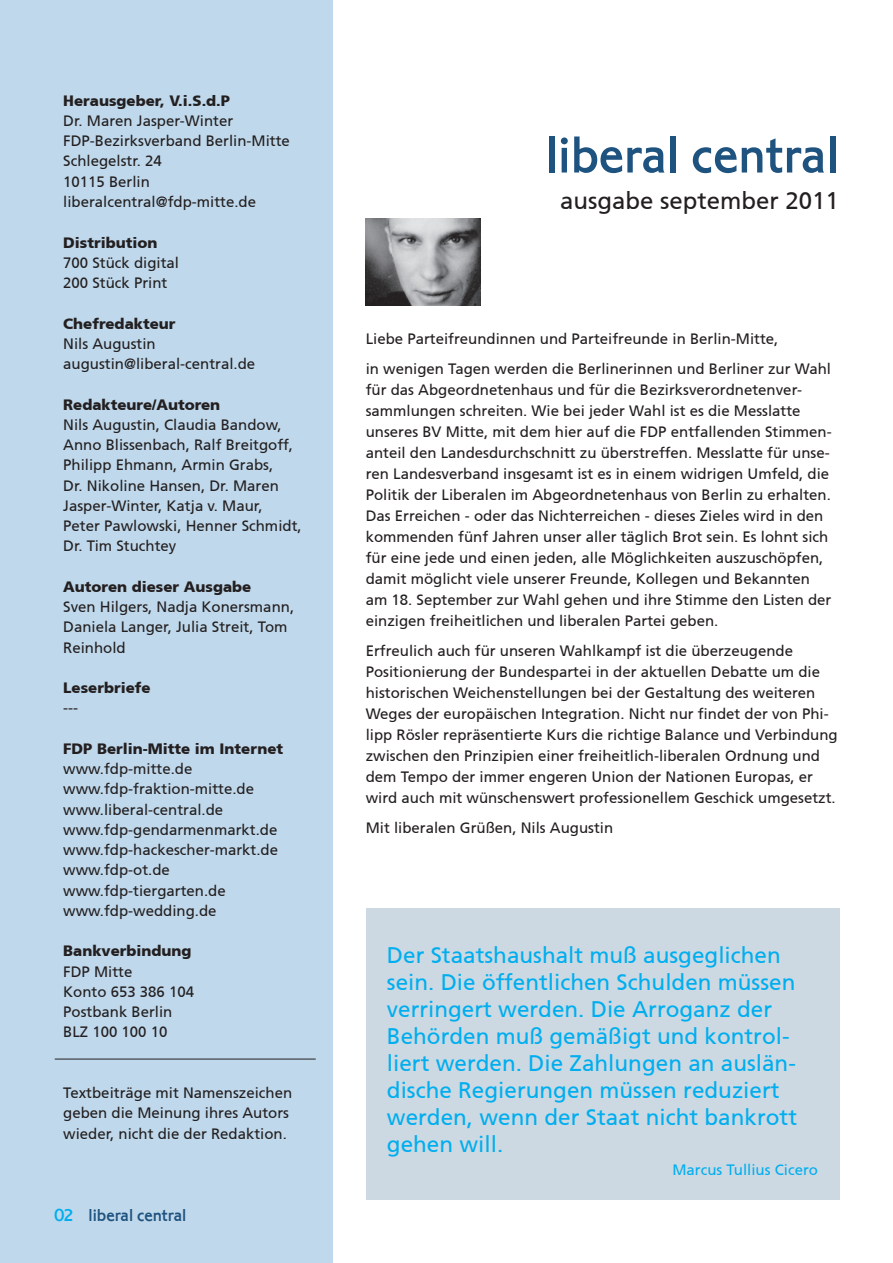
<style>
.page{position:relative;width:893px;height:1263px;background:#fff}
.page>*{position:absolute;margin:0;border:0;box-sizing:border-box;transform-origin:0 0}
.t1{font:54px "Corinthian Medium Plain";color:#1e527f}
.t2{font:24px "Frutiger CE";color:#231f20}
.t3{font:22.5px/27px "Frutiger CE";color:#00aeef}
.t4{font:18px "Corinthian Medium Plain";color:#1e527f}
.t5{font:15px/20.2px "Frutiger CE";color:#231f20}
.t6{font:900 15px "Frutiger CE";color:#231f20}
.t7{font:15px "Frutiger CE";color:#00aeef}
.s1{color:#00aeef}
</style>
<div class="page">
<div style="left:0;top:0;width:333px;height:1263px;background:#bfd8eb"></div>
<img style="left:366px;top:218px;width:114px;height:88px">
<div style="left:366px;top:908px;width:473px;height:291px;background:#cdd9e2"></div>
<hr style="left:55px;top:1059px;width:261px;height:1px;background:#231f20">
<p class="t6" style="left:63px;top:92px;width:168px">Herausgeber, V.i.S.d.P</p>
<p class="t5" style="left:63px;top:111px;width:228px">Dr. Maren Jasper-Winter<br>FDP-Bezirksverband Berlin-Mitte<br>Schlegelstr. 24<br>10115 Berlin liberalcentral@fdp-mitte.de</p>
<p class="t6" style="left:63px;top:233px;width:96px">Distribution</p>
<p class="t5" style="left:63px;top:252px;width:117px">700 Stück digital<br>200 Stück Print</p>
<p class="t6" style="left:63px;top:314px;width:114px">Chefredakteur</p>
<p class="t5" style="left:63px;top:333px;width:194px">Nils Augustin augustin@liberal-central.de</p>
<p class="t6" style="left:63px;top:395px;width:158px">Redakteure/Autoren</p>
<p class="t5" style="left:63px;top:414px;width:240px">Nils Augustin, Claudia Bandow,<br>Anno Blissenbach, Ralf Breitgoff,<br>Philipp Ehmann, Armin Grabs,<br>Dr. Nikoline Hansen, Dr. Maren<br>Jasper-Winter, Katja v. Maur,<br>Peter Pawlowski, Henner Schmidt,<br>Dr. Tim Stuchtey</p>
<p class="t6" style="left:63px;top:578px;width:190px">Autoren dieser Ausgabe</p>
<p class="t5" style="left:63px;top:597px;width:232px">Sven Hilgers, Nadja Konersmann,<br>Daniela Langer, Julia Streit, Tom<br>Reinhold</p>
<p class="t6" style="left:63px;top:679px;width:89px">Leserbriefe</p>
<p class="t5" style="left:63px;top:698px;width:16px">---</p>
<p class="t6" style="left:63px;top:740px;width:221px">FDP Berlin-Mitte im Internet</p>
<p class="t5" style="left:63px;top:759px;width:216px">www.fdp-mitte.de www.fdp-fraktion-mitte.de www.liberal-central.de www.fdp-gendarmenmarkt.de www.fdp-hackescher-markt.de www.fdp-ot.de www.fdp-tiergarten.de www.fdp-wedding.de</p>
<p class="t6" style="left:63px;top:942px;width:130px">Bankverbindung</p>
<p class="t5" style="left:63px;top:961px;width:132px">FDP Mitte<br>Konto 653 386 104<br>Postbank Berlin<br>BLZ 100 100 10</p>
<p class="t5" style="left:63px;top:1083px;width:230px">Textbeiträge mit Namenszeichen geben die Meinung ihres Autors wieder, nicht die der Redaktion.</p>
<p class="t4" style="left:54px;top:1204px;width:134px"><span class="s1">02</span> liberal central</p>
<h1 class="t1" style="left:545px;top:123px;width:295px">liberal central</h1>
<h2 class="t2" style="left:560px;top:186px;width:280px">ausgabe september 2011</h2>
<p class="t5" style="left:366px;top:323px;width:467px;line-height:30px">Liebe Parteifreundinnen und Parteifreunde in Berlin-Mitte,<br>in wenigen Tagen werden die Berlinerinnen und Berliner zur Wahl</p>
<p class="t5" style="left:366px;top:379px;width:467px;line-height:21px">für das Abgeordnetenhaus und für die Bezirksverordnetenver&shy;sammlungen schreiten. Wie bei jeder Wahl ist es die Messlatte unseres BV Mitte, mit dem hier auf die FDP entfallenden Stimmen&shy;anteil den Landesdurchschnitt zu überstreffen. Messlatte für unse&shy;ren Landesverband insgesamt ist es in einem widrigen Umfeld, die Politik der Liberalen im Abgeordnetenhaus von Berlin zu erhalten.<br>Das Erreichen - oder das Nichterreichen - dieses Zieles wird in den kommenden fünf Jahren unser aller täglich Brot sein. Es lohnt sich für eine jede und einen jeden, alle Möglichkeiten auszuschöpfen, damit möglicht viele unserer Freunde, Kollegen und Bekannten am 18. September zur Wahl gehen und ihre Stimme den Listen der einzigen freiheitlichen und liberalen Partei geben.</p>
<p class="t5" style="left:366px;top:640px;width:474px;line-height:21px">Erfreulich auch für unseren Wahlkampf ist die überzeugende Positionierung der Bundespartei in der aktuellen Debatte um die historischen Weichenstellungen bei der Gestaltung des weiteren Weges der europäischen Integration. Nicht nur findet der von Phi&shy;lipp Rösler repräsentierte Kurs die richtige Balance und Verbindung zwischen den Prinzipien einer freiheitlich-liberalen Ordnung und dem Tempo der immer engeren Union der Nationen Europas, er wird auch mit wünschenswert professionellem Geschick umgesetzt.</p>
<p class="t5" style="left:366px;top:817px;width:249px">Mit liberalen Grüßen, Nils Augustin</p>
<p class="t3" style="left:387px;top:941px;width:412px">Der Staatshaushalt muß ausgeglichen sein. Die öffentlichen Schulden müssen verringert werden. Die Arroganz der Behörden muß gemäßigt und kontrol&shy;liert werden. Die Zahlungen an auslän&shy;dische Regierungen müssen reduziert werden, wenn der Staat nicht bankrott gehen will.</p>
<p class="t7" style="left:672px;top:1161px;width:147px">Marcus Tullius Cicero</p>
</div>
